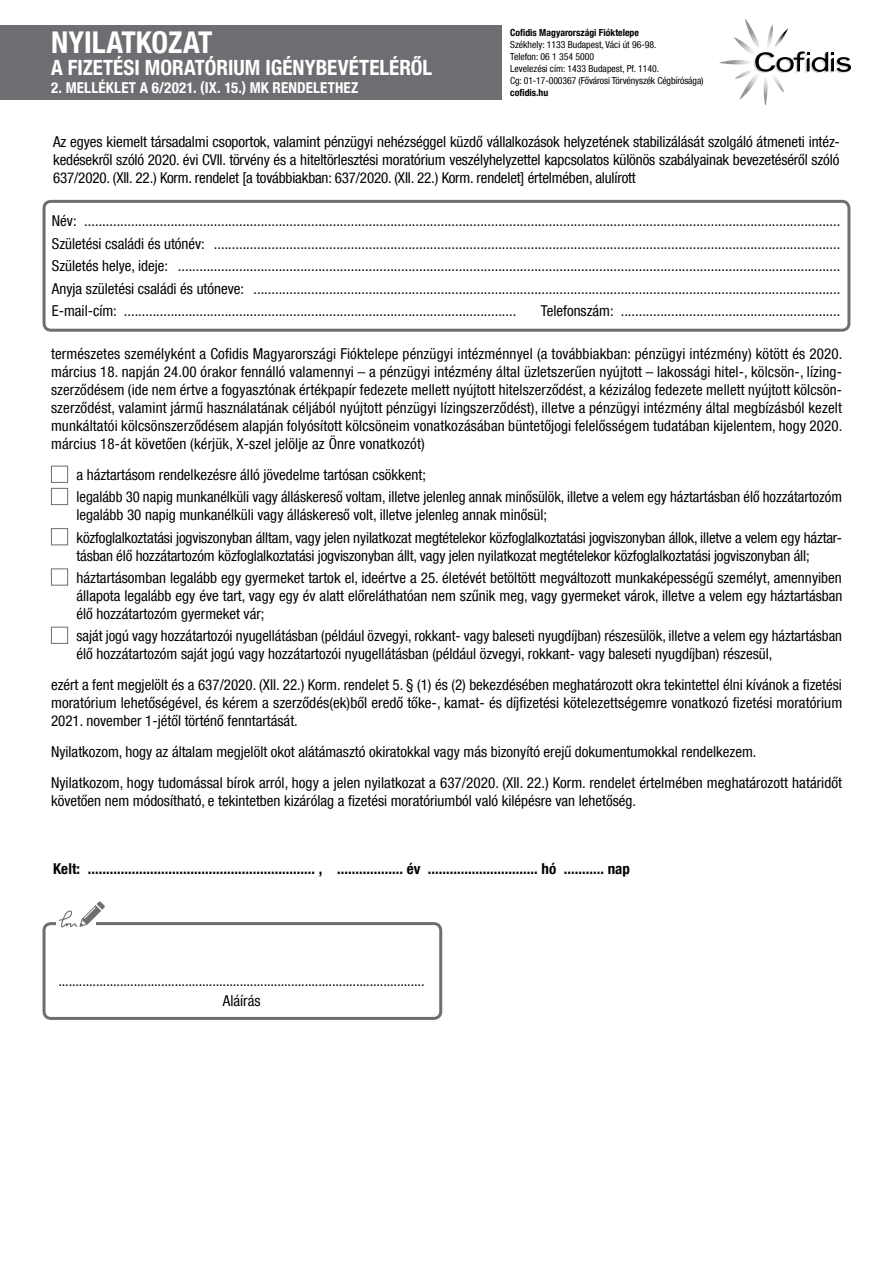
<style>
.page{position:relative;width:893px;height:1263px;background:#fff}
.page>*{position:absolute;margin:0;border:0;box-sizing:border-box;transform-origin:0 0}
.t1{font:700 condensed 30px "Helvetica Neue LT Com";color:#fff}
.t2{font:700 condensed 21px "Helvetica Neue LT Com";color:#fff}
.t3{font:condensed 15px/18px "Helvetica Neue LT Com";color:#000}
.t4{font:700 condensed 15px "Helvetica Neue LT Com";letter-spacing:.005em;color:#000}
.t5{font:700 condensed 15px "Helvetica Neue LT Com";letter-spacing:.01em;color:#fff}
.t6{font:condensed 9.75px/12px "Helvetica Neue LT Com";color:#000}
.t7{font:700 condensed 9.75px "Helvetica Neue LT Com";color:#000}
</style>
<div class="page">
<svg style="left:719px;top:19px;width:132px;height:86px"></svg>
<div style="left:0;top:25px;width:502px;height:74px;background:#6d6e71"></div>
<div style="left:43px;top:200px;width:807px;height:132px;border:3px solid #6d6e71;border-radius:7px"></div>
<div style="left:51px;top:466px;width:17px;height:17px;border:1px solid #6d6e71"></div>
<div style="left:51px;top:488px;width:17px;height:17px;border:1px solid #6d6e71"></div>
<div style="left:51px;top:528px;width:17px;height:17px;border:1px solid #6d6e71"></div>
<div style="left:51px;top:568px;width:17px;height:17px;border:1px solid #6d6e71"></div>
<div style="left:51px;top:627px;width:17px;height:17px;border:1px solid #6d6e71"></div>
<div style="left:43px;top:922px;width:399px;height:98px;border:3px solid #6d6e71;border-radius:7px"></div>
<div style="left:56px;top:915px;width:40px;height:14px;background:#fff"></div>
<svg style="left:59px;top:901px;width:46px;height:26px"></svg>
<h1 class="t1" style="left:51px;top:24px;width:163px">NYILATKOZAT</h1>
<h2 class="t2" style="left:51px;top:55px;width:383px">A FIZETÉSI MORATÓRIUM IGÉNYBEVÉTELÉRŐL</h2>
<p class="t5" style="left:51px;top:79px;width:309px">2. MELLÉKLET A 6/2021. (IX. 15.) MK RENDELETHEZ</p>
<p class="t7" style="left:510px;top:26px;width:130px">Cofidis Magyarországi Fióktelepe</p>
<p class="t6" style="left:510px;top:38px;width:195px">Székhely: 1133 Budapest, Váci út 96-98.<br>Telefon: 06 1 354 5000<br>Levelezési cím: 1433 Budapest, Pf. 1140.<br>Cg: 01-17-000367 (Fővárosi Törvényszék Cégbírósága)</p>
<p class="t7" style="left:510px;top:86px;width:40px">cofidis.hu</p>
<p class="t3" style="left:53px;top:132px;width:788px;text-align:justify">Az egyes kiemelt társadalmi csoportok, valamint pénzügyi nehézséggel küzdő vállalkozások helyzetének stabilizálását szolgáló átmeneti intéz&shy;kedésekről szóló 2020. évi CVII. törvény és a hiteltörlesztési moratórium veszélyhelyzettel kapcsolatos különös szabályainak bevezetéséről szóló 637/2020. (XII. 22.) Korm. rendelet [a továbbiakban: 637/2020. (XII. 22.) Korm. rendelet] értelmében, alulírott</p>
<p class="t3" style="left:52px;top:209px;width:790px;line-height:22.5px;text-align:justify">Név: ..................................................................................................................................................................................................................<br>Születési családi és utónév: ..............................................................................................................................................................................<br>Születés helye, ideje: ........................................................................................................................................................................................<br>Anyja születési családi és utóneve: ...................................................................................................................................................................<br>E-mail-cím: .............................................................................................................</p>
<p class="t3" style="left:541px;top:302px;width:301px">Telefonszám: .............................................................</p>
<p class="t3" style="left:51px;top:345px;width:793px">természetes személyként a Cofidis Magyarországi Fióktelepe pénzügyi intézménnyel (a továbbiakban: pénzügyi intézmény) kötött és 2020. március 18. napján 24.00 órakor fennálló valamennyi – a pénzügyi intézmény által üzletszerűen nyújtott – lakossági hitel-, kölcsön-, lízing&shy;szerződésem (ide nem értve a fogyasztónak értékpapír fedezete mellett nyújtott hitelszerződést, a kézizálog fedezete mellett nyújtott kölcsön&shy;szerződést, valamint jármű használatának céljából nyújtott pénzügyi lízingszerződést), illetve a pénzügyi intézmény által megbízásból kezelt munkáltatói kölcsönszerződésem alapján folyósított kölcsöneim vonatkozásában büntetőjogi felelősségem tudatában kijelentem, hogy 2020. március 18-át követően (kérjük, X-szel jelölje az Önre vonatkozót)</p>
<p class="t3" style="left:77px;top:464px;width:767px;line-height:22.2px">a háztartásom rendelkezésre álló jövedelme tartósan csökkent;<br>legalább 30 napig munkanélküli vagy álláskereső voltam, illetve jelenleg annak minősülök, illetve a velem egy háztartásban élő hozzátartozóm</p>
<p class="t3" style="left:77px;top:504px;width:767px;line-height:22.2px">legalább 30 napig munkanélküli vagy álláskereső volt, illetve jelenleg annak minősül;<br>közfoglalkoztatási jogviszonyban álltam, vagy jelen nyilatkozat megtételekor közfoglalkoztatási jogviszonyban állok, illetve a velem egy háztar-</p>
<p class="t3" style="left:77px;top:544px;width:767px;line-height:22.2px">tásban élő hozzátartozóm közfoglalkoztatási jogviszonyban állt, vagy jelen nyilatkozat megtételekor közfoglalkoztatási jogviszonyban áll; háztartásomban legalább egy gyermeket tartok el, ideértve a 25. életévét betöltött megváltozott munkaképességű személyt, amennyiben</p>
<p class="t3" style="left:77px;top:586px;width:767px">állapota legalább egy éve tart, vagy egy év alatt előreláthatóan nem szűnik meg, vagy gyermeket várok, illetve a velem egy háztartásban élő hozzátartozóm gyermeket vár;</p>
<p class="t3" style="left:77px;top:627px;width:767px">saját jogú vagy hozzátartozói nyugellátásban (például özvegyi, rokkant- vagy baleseti nyugdíjban) részesülök, illetve a velem egy háztartásban élő hozzátartozóm saját jogú vagy hozzátartozói nyugellátásban (például özvegyi, rokkant- vagy baleseti nyugdíjban) részesül,</p>
<p class="t3" style="left:51px;top:675px;width:793px;text-align:justify">ezért a fent megjelölt és a 637/2020. (XII. 22.) Korm. rendelet 5. § (1) és (2) bekezdésében meghatározott okra tekintettel élni kívánok a fizetési moratórium lehetőségével, és kérem a szerződés(ek)ből eredő tőke-, kamat- és díjfizetési kötelezettségemre vonatkozó fizetési moratórium 2021. november 1-jétől történő fenntartását.</p>
<p class="t3" style="left:51px;top:736px;width:793px;line-height:30.8px">Nyilatkozom, hogy az általam megjelölt okot alátámasztó okiratokkal vagy más bizonyító erejű dokumentumokkal rendelkezem.<br>Nyilatkozom, hogy tudomással bírok arról, hogy a jelen nyilatkozat a 637/2020. (XII. 22.) Korm. rendelet értelmében meghatározott határidőt</p>
<p class="t3" style="left:51px;top:791px;width:586px">követően nem módosítható, e tekintetben kizárólag a fizetési moratóriumból való kilépésre van lehetőség.</p>
<p class="t4" style="left:53px;top:860px;width:578px">Kelt: .............................................................. , .................. év .............................. hó ........... nap</p>
<p class="t3" style="left:58px;top:970px;width:368px;line-height:19.8px;text-align:center">...........................................................................................................<br>Aláírás</p>
</div>
